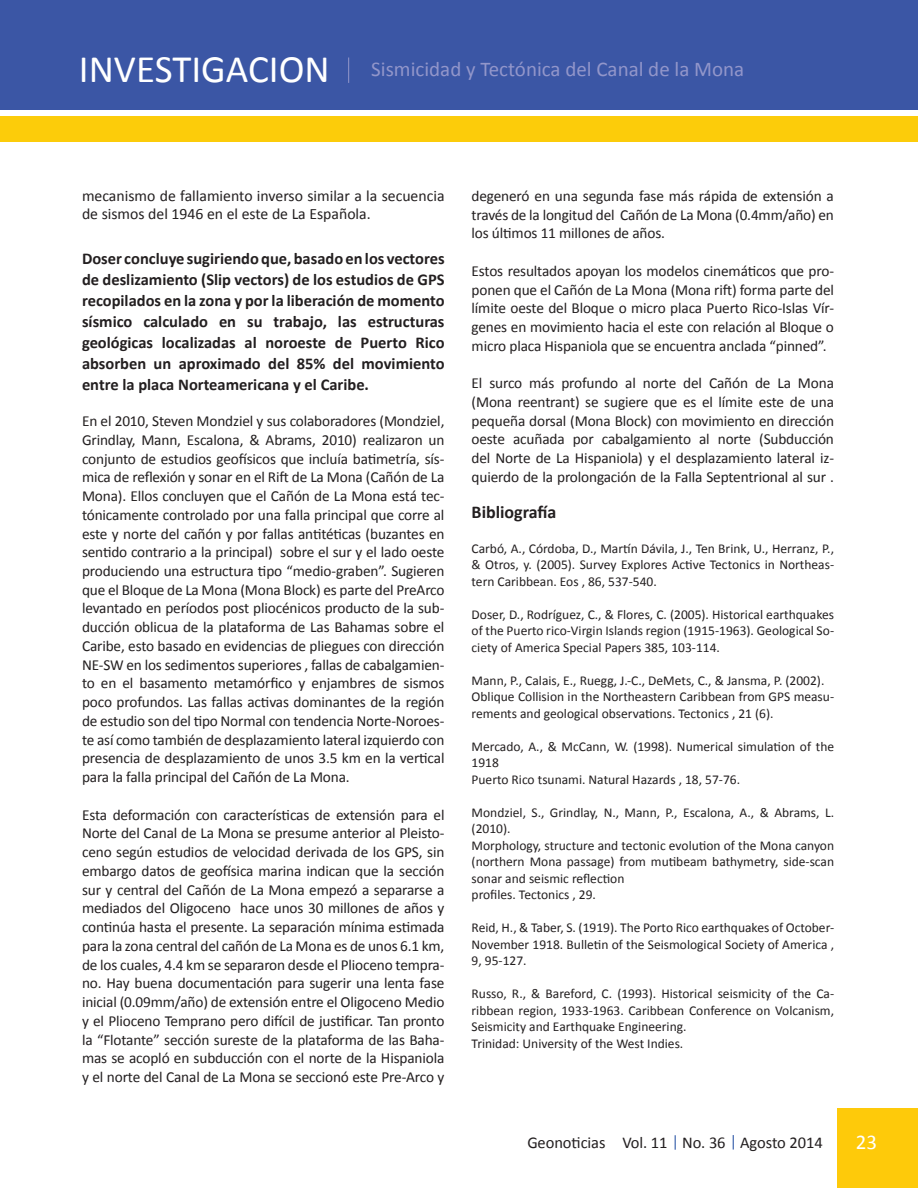
<style>
.page{position:relative;width:918px;height:1188px;background:#fff}
.page>*{position:absolute;margin:0;border:0;box-sizing:border-box;transform-origin:0 0}
.t1{font:21px "Calibri";color:#9296ca}
.t2{font:21px "Calibri";color:#fff}
.t3{font:700 18px "Calibri";color:#231f20}
.t4{font:700 16.5px/21px "Calibri";color:#231f20;text-align:justify}
.t5{font:16.5px "Calibri";letter-spacing:-.005em;color:#231f20}
.t6{font:15.75px/18px "Calibri";color:#231f20}
.t7{font:15.3px/18.8px "Calibri";letter-spacing:-.01em;color:#231f20;text-align:justify}
.t8{font:13.5px/16.5px "Calibri";color:#231f20}
.s1{font-size:39px;color:#fff}
</style>
<div class="page">
<div style="left:837px;top:1109px;width:81px;height:79px;background:#feca0a"></div>
<div style="left:0;top:0;width:918px;height:110px;background:#3b56a5"></div>
<div style="left:0;top:116px;width:918px;height:26px;background:#fccc0a"></div>
<svg style="left:675px;top:1135px;width:1px;height:15px"></svg>
<svg style="left:733px;top:1135px;width:1px;height:15px"></svg>
<svg style="left:348px;top:57px;width:1px;height:26px"></svg>
<h1 class="t1" style="left:79px;top:56px;width:667px"><span class="s1">INVESTIGACION</span> Sismicidad y Tectónica del Canal de la Mona</h1>
<p class="t6" style="left:82px;top:186px;width:364px">mecanismo de fallamiento inverso similar a la secuencia de sismos del 1946 en el este de La Española.</p>
<p class="t4" style="left:82px;top:248px;width:364px">Doser concluye sugiriendo que, basado en los vectores de deslizamiento (Slip vectors) de los estudios de GPS recopilados en la zona y por la liberación de momento sísmico calculado en su trabajo, las estructuras geológicas localizadas al noroeste de Puerto Rico absorben un aproximado del 85% del movimiento entre la placa Norteamericana y el Caribe.</p>
<p class="t7" style="left:82px;top:411px;width:364px">En el 2010, Steven Mondziel y sus colaboradores (Mondziel, Grindlay, Mann, Escalona, &amp; Abrams, 2010) realizaron un conjunto de estudios geofísicos que incluía batimetría, sís&shy;mica de reflexión y sonar en el Rift de La Mona (Cañón de La Mona). Ellos concluyen que el Cañón de La Mona está tec&shy;tónicamente controlado por una falla principal que corre al este y norte del cañón y por fallas antitéticas (buzantes en sentido contrario a la principal) sobre el sur y el lado oeste produciendo una estructura tipo “medio-graben”. Sugieren que el Bloque de La Mona (Mona Block) es parte del PreArco levantado en períodos post pliocénicos producto de la sub&shy;ducción oblicua de la plataforma de Las Bahamas sobre el Caribe, esto basado en evidencias de pliegues con dirección NE-SW en los sedimentos superiores , fallas de cabalgamien&shy;to en el basamento metamórfico y enjambres de sismos poco profundos. Las fallas activas dominantes de la región de estudio son del tipo Normal con tendencia Norte-Noroes&shy;te así como también de desplazamiento lateral izquierdo con presencia de desplazamiento de unos 3.5 km en la vertical para la falla principal del Cañón de La Mona.</p>
<p class="t7" style="left:82px;top:805px;width:364px">Esta deformación con características de extensión para el Norte del Canal de La Mona se presume anterior al Pleisto&shy;ceno según estudios de velocidad derivada de los GPS, sin embargo datos de geofísica marina indican que la sección sur y central del Cañón de La Mona empezó a separarse a mediados del Oligoceno hace unos 30 millones de años y continúa hasta el presente. La separación mínima estimada para la zona central del cañón de La Mona es de unos 6.1 km, de los cuales, 4.4 km se separaron desde el Plioceno tempra&shy;no. Hay buena documentación para sugerir una lenta fase inicial (0.09mm/año) de extensión entre el Oligoceno Medio y el Plioceno Temprano pero difícil de justificar. Tan pronto la “Flotante” sección sureste de la plataforma de las Baha&shy;mas se acopló en subducción con el norte de la Hispaniola y el norte del Canal de La Mona se seccionó este Pre-Arco y</p>
<p class="t7" style="left:472px;top:186px;width:364px">degeneró en una segunda fase más rápida de extensión a través de la longitud del Cañón de La Mona (0.4mm/año) en los últimos 11 millones de años.</p>
<p class="t7" style="left:472px;top:261px;width:364px">Estos resultados apoyan los modelos cinemáticos que pro&shy;ponen que el Cañón de La Mona (Mona rift) forma parte del límite oeste del Bloque o micro placa Puerto Rico-Islas Vír&shy;genes en movimiento hacia el este con relación al Bloque o micro placa Hispaniola que se encuentra anclada “pinned”.</p>
<p class="t7" style="left:472px;top:373px;width:364px">El surco más profundo al norte del Cañón de La Mona (Mona reentrant) se sugiere que es el límite este de una pequeña dorsal (Mona Block) con movimiento en dirección oeste acuñada por cabalgamiento al norte (Subducción del Norte de La Hispaniola) y el desplazamiento lateral iz&shy;quierdo de la prolongación de la Falla Septentrional al sur .</p>
<p class="t3" style="left:472px;top:501px;width:86px">Bibliografía</p>
<p class="t8" style="left:472px;top:539px;width:364px;text-align:justify">Carbó, A., Córdoba, D., Martín Dávila, J., Ten Brink, U., Herranz, P., &amp; Otros, y. (2005). Survey Explores Active Tectonics in Northeas&shy;tern Caribbean. Eos , 86, 537-540.</p>
<p class="t8" style="left:472px;top:605px;width:364px;text-align:justify">Doser, D., Rodríguez, C., &amp; Flores, C. (2005). Historical earthquakes of the Puerto rico-Virgin Islands region (1915-1963). Geological So&shy;ciety of America Special Papers 385, 103-114.</p>
<p class="t8" style="left:472px;top:671px;width:364px">Mann, P., Calais, E., Ruegg, J.-C., DeMets, C., &amp; Jansma, P. (2002).<br>Oblique Collision in the Northeastern Caribbean from GPS measu&shy;rements and geological observations. Tectonics , 21 (6).</p>
<p class="t8" style="left:472px;top:737px;width:364px">Mercado, A., &amp; McCann, W. (1998). Numerical simulation of the<br>1918<br>Puerto Rico tsunami. Natural Hazards , 18, 57-76.</p>
<p class="t8" style="left:472px;top:803px;width:364px">Mondziel, S., Grindlay, N., Mann, P., Escalona, A., &amp; Abrams, L. (2010).<br>Morphology, structure and tectonic evolution of the Mona canyon (northern Mona passage) from mutibeam bathymetry, side-scan sonar and seismic reflection<br>profiles. Tectonics , 29.</p>
<p class="t8" style="left:472px;top:919px;width:364px;text-align:justify">Reid, H., &amp; Taber, S. (1919). The Porto Rico earthquakes of October-November 1918. Bulletin of the Seismological Society of America , 9, 95-127.</p>
<p class="t8" style="left:472px;top:985px;width:364px">Russo, R., &amp; Bareford, C. (1993). Historical seismicity of the Ca&shy;ribbean region, 1933-1963. Caribbean Conference on Volcanism, Seismicity and Earthquake Engineering.<br>Trinidad: University of the West Indies.</p>
<p class="t5" style="left:527px;top:1132px;width:297px">Geonoticias Vol. 11 No. 36 Agosto 2014</p>
<h1 class="t2" style="left:856px;top:1129px;width:23px">23</h1>
</div>
